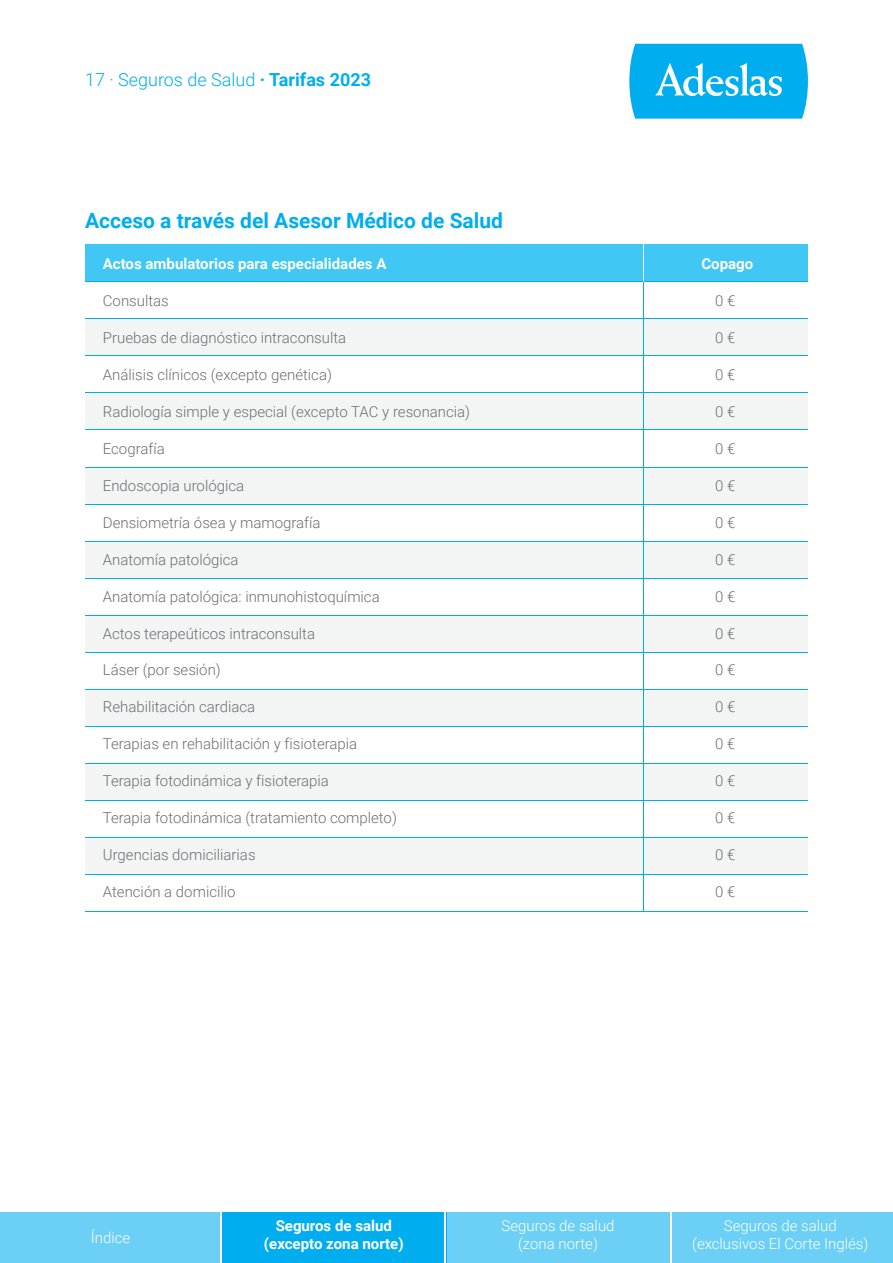
<style>
.page{position:relative;width:893px;height:1263px;background:#fff}
.page>*{position:absolute;margin:0;border:0;box-sizing:border-box;transform-origin:0 0}
.t1{font:700 21px "Roboto";color:#00aeef}
.t2{font:300 18px "Roboto";color:#00aeef}
.t3{font:300 15px "Roboto";color:#6d6e71}
.t4{font:700 15px/18px "Roboto";color:#fff;text-align:center}
.t5{font:300 15px/18px "Roboto";color:#fff;text-align:center}
.s1{font-weight:700}
</style>
<div class="page">
<svg style="left:629px;top:44px;width:179px;height:75px;background:#1fb7f0"></svg>
<div style="left:85px;top:764px;width:722px;height:37px;background:#f3f4f4"></div>
<div style="left:85px;top:838px;width:722px;height:37px;background:#f3f4f4"></div>
<div style="left:85px;top:541px;width:722px;height:37px;background:#f3f4f4"></div>
<div style="left:85px;top:615px;width:722px;height:37px;background:#f3f4f4"></div>
<div style="left:85px;top:689px;width:722px;height:37px;background:#f3f4f4"></div>
<div style="left:85px;top:245px;width:723px;height:37px;background:#40c7f4"></div>
<div style="left:85px;top:319px;width:722px;height:37px;background:#f3f4f4"></div>
<div style="left:85px;top:393px;width:722px;height:37px;background:#f3f4f4"></div>
<div style="left:85px;top:467px;width:722px;height:37px;background:#f3f4f4"></div>
<hr style="left:85px;top:281px;width:723px;height:1px;background:#00aeef">
<hr style="left:85px;top:318px;width:722px;height:1px;background:#00aeef">
<hr style="left:85px;top:355px;width:722px;height:1px;background:#00aeef">
<hr style="left:85px;top:392px;width:722px;height:1px;background:#00aeef">
<hr style="left:85px;top:430px;width:722px;height:1px;background:#00aeef">
<hr style="left:85px;top:467px;width:722px;height:1px;background:#00aeef">
<hr style="left:85px;top:504px;width:722px;height:1px;background:#00aeef">
<hr style="left:85px;top:541px;width:722px;height:1px;background:#00aeef">
<hr style="left:85px;top:578px;width:722px;height:1px;background:#00aeef">
<hr style="left:85px;top:615px;width:722px;height:1px;background:#00aeef">
<hr style="left:85px;top:652px;width:722px;height:1px;background:#00aeef">
<hr style="left:85px;top:689px;width:722px;height:1px;background:#00aeef">
<hr style="left:85px;top:726px;width:722px;height:1px;background:#00aeef">
<hr style="left:85px;top:763px;width:722px;height:1px;background:#00aeef">
<hr style="left:85px;top:800px;width:722px;height:1px;background:#00aeef">
<hr style="left:85px;top:837px;width:722px;height:1px;background:#00aeef">
<hr style="left:85px;top:874px;width:722px;height:1px;background:#00aeef">
<hr style="left:85px;top:912px;width:722px;height:1px;background:#00aeef">
<hr style="left:643px;top:282px;width:1px;height:630px;background:#00aeef">
<hr style="left:643px;top:245px;width:1px;height:37px;background:#fff">
<div style="left:446px;top:1212px;width:225px;height:51px;background:#6bcff6"></div>
<div style="left:671px;top:1212px;width:222px;height:51px;background:#6bcff6"></div>
<div style="left:0;top:1212px;width:223px;height:51px;background:#6bcff6"></div>
<div style="left:221px;top:1212px;width:225px;height:51px;background:#00aeef"></div>
<hr style="left:220px;top:1212px;width:2px;height:51px;background:#fff">
<hr style="left:445px;top:1212px;width:1px;height:51px;background:#fff">
<hr style="left:670px;top:1212px;width:1px;height:51px;background:#fff">
<p class="t2" style="left:85px;top:67px;width:287px">17 · Seguros de Salud <span class="s1">· Tarifas 2023</span></p>
<h1 class="t1" style="left:85px;top:206px;width:419px">Acceso a través del Asesor Médico de Salud</h1>
<p class="t4" style="left:103px;top:254px;width:285px">Actos ambulatorios para especialidades A</p>
<p class="t3" style="left:103px;top:290px;width:67px">Consultas</p>
<p class="t3" style="left:103px;top:327px;width:245px">Pruebas de diagnóstico intraconsulta</p>
<p class="t3" style="left:103px;top:364px;width:231px">Análisis clínicos (excepto genética)</p>
<p class="t3" style="left:103px;top:401px;width:369px">Radiología simple y especial (excepto TAC y resonancia)</p>
<p class="t3" style="left:103px;top:438px;width:63px">Ecografía</p>
<p class="t3" style="left:103px;top:475px;width:143px">Endoscopia urológica</p>
<p class="t3" style="left:103px;top:512px;width:219px">Densiometría ósea y mamografía</p>
<p class="t3" style="left:103px;top:549px;width:137px">Anatomía patológica</p>
<p class="t3" style="left:103px;top:586px;width:278px">Anatomía patológica: inmunohistoquímica</p>
<p class="t3" style="left:103px;top:623px;width:214px">Actos terapeúticos intraconsulta</p>
<p class="t3" style="left:103px;top:660px;width:119px">Láser (por sesión)</p>
<p class="t3" style="left:103px;top:697px;width:154px">Rehabilitación cardiaca</p>
<p class="t3" style="left:103px;top:734px;width:256px">Terapias en rehabilitación y fisioterapia</p>
<p class="t3" style="left:103px;top:770px;width:228px">Terapia fotodinámica y fisioterapia</p>
<p class="t3" style="left:103px;top:807px;width:296px">Terapia fotodinámica (tratamiento completo)</p>
<p class="t3" style="left:103px;top:844px;width:154px">Urgencias domiciliarias</p>
<p class="t3" style="left:103px;top:881px;width:134px">Atención a domicilio</p>
<p class="t4" style="left:701px;top:254px;width:53px">Copago</p>
<p class="t3" style="left:715px;top:290px;width:22px">0 €</p>
<p class="t3" style="left:715px;top:327px;width:22px">0 €</p>
<p class="t3" style="left:715px;top:364px;width:22px">0 €</p>
<p class="t3" style="left:715px;top:401px;width:22px">0 €</p>
<p class="t3" style="left:715px;top:438px;width:22px">0 €</p>
<p class="t3" style="left:715px;top:475px;width:22px">0 €</p>
<p class="t3" style="left:715px;top:512px;width:22px">0 €</p>
<p class="t3" style="left:715px;top:549px;width:22px">0 €</p>
<p class="t3" style="left:715px;top:586px;width:22px">0 €</p>
<p class="t3" style="left:715px;top:623px;width:22px">0 €</p>
<p class="t3" style="left:715px;top:660px;width:22px">0 €</p>
<p class="t3" style="left:715px;top:697px;width:22px">0 €</p>
<p class="t3" style="left:715px;top:734px;width:22px">0 €</p>
<p class="t3" style="left:715px;top:770px;width:22px">0 €</p>
<p class="t3" style="left:715px;top:807px;width:22px">0 €</p>
<p class="t3" style="left:715px;top:844px;width:22px">0 €</p>
<p class="t3" style="left:715px;top:881px;width:22px">0 €</p>
<p class="t5" style="left:91px;top:1228px;width:41px">Índice</p>
<p class="t4" style="left:264px;top:1216px;width:141px">Seguros de salud (excepto zona norte)</p>
<p class="t5" style="left:501px;top:1216px;width:115px">Seguros de salud (zona norte)</p>
<p class="t5" style="left:692px;top:1216px;width:178px">Seguros de salud (exclusivos El Corte Inglés)</p>
</div>
